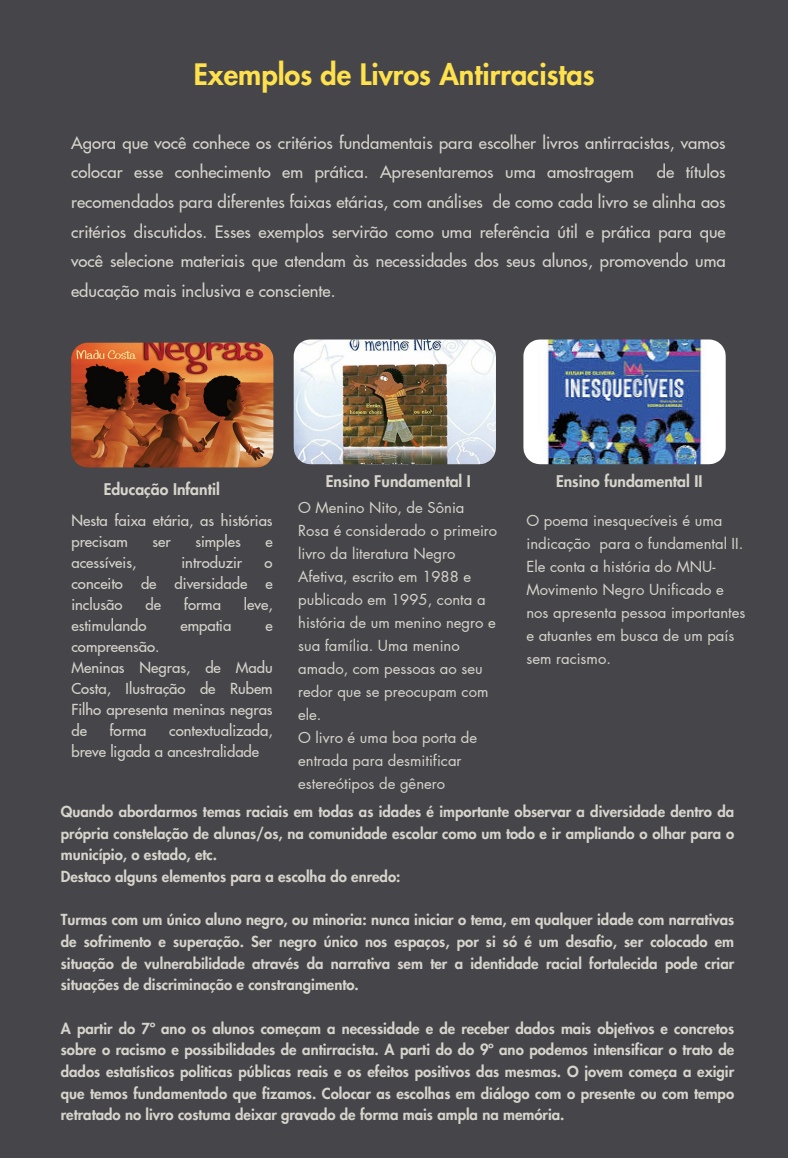
<style>
.page{position:relative;width:788px;height:1158px;background:#46464a}
.page>*{position:absolute;margin:0;border:0;box-sizing:border-box;transform-origin:0 0}
.t1{font:800 28.88px "Futura LT Pro";color:#ffe14d}
.t2{font:500 16.62px/29.6px "Futura LT Pro";color:#d7d4cc}
.t3{font:800 15.75px "Futura LT Pro";color:#d7d4cc}
.t4{font:800 14.88px/21.7px "Futura LT Pro";color:#d7d4cc;text-align:justify}
.t5{font:14.88px/22.9px "Futura LT Pro";color:#d7d4cc}
.t6{font:500 14.88px/21px "Futura LT Pro";color:#d7d4cc}
</style>
<div class="page">
<img style="left:71px;top:343px;width:202px;height:124px">
<img style="left:294px;top:339px;width:202px;height:125px">
<img style="left:523px;top:339px;width:202px;height:125px">
<p class="t1" style="left:194px;top:61px;width:402px">Exemplos de Livros Antirracistas</p>
<p class="t2" style="left:71px;top:129px;width:656px">Agora que você conhece os critérios fundamentais para escolher livros antirracistas, vamos colocar esse conhecimento em prática. Apresentaremos uma amostragem</p>
<p class="t2" style="left:71px;top:158px;width:656px;text-align:justify;text-indent:585px">de títulos recomendados para diferentes faixas etárias, com análises de como cada livro se alinha aos critérios discutidos. Esses exemplos servirão como uma referência útil e prática para que você selecione materiais que atendam às necessidades dos seus alunos, promovendo uma educação mais inclusiva e consciente.</p>
<p class="t3" style="left:104px;top:482px;width:117px">Educação Infantil</p>
<h2 class="t6" style="left:71px;top:510px;width:203px">Nesta faixa etária, as histórias precisam</h2>
<h2 class="t6" style="left:152px;top:531px;width:20px">ser</h2>
<h2 class="t6" style="left:195px;top:531px;width:47px">simples</h2>
<h2 class="t6" style="left:265px;top:531px;width:9px">e</h2>
<h2 class="t6" style="left:71px;top:552px;width:66px">acessíveis,</h2>
<h2 class="t6" style="left:181px;top:552px;width:62px">introduzir</h2>
<h2 class="t6" style="left:71px;top:552px;width:203px;text-align:justify;text-indent:193px">o conceito de diversidade e inclusão</h2>
<h2 class="t6" style="left:145px;top:594px;width:17px">de</h2>
<h2 class="t6" style="left:184px;top:594px;width:39px">forma</h2>
<h2 class="t6" style="left:244px;top:594px;width:30px">leve,</h2>
<h2 class="t6" style="left:71px;top:615px;width:76px">estimulando</h2>
<h2 class="t6" style="left:180px;top:615px;width:52px">empatia</h2>
<h2 class="t6" style="left:265px;top:615px;width:9px">e</h2>
<h2 class="t6" style="left:71px;top:636px;width:203px">compreensão.<br>Meninas Negras, de Madu<br>Costa, Ilustração de Rubem<br>Filho apresenta meninas negras de</h2>
<h2 class="t6" style="left:109px;top:720px;width:39px">forma</h2>
<h2 class="t6" style="left:71px;top:720px;width:203px;text-indent:98px">contextualizada, breve ligada a ancestralidade</h2>
<h2 class="t3" style="left:326px;top:474px;width:146px">Ensino Fundamental I</h2>
<p class="t3" style="left:556px;top:474px;width:148px">Ensino fundamental II</p>
<h3 class="t5" style="left:298px;top:497px;width:201px">O Menino Nito, de Sônia<br>Rosa é considerado o primeiro livro da literatura Negro<br>Afetiva, escrito em 1988 e publicado em 1995, conta a história de um menino negro e sua família. Uma menino amado, com pessoas ao seu redor que se preocupam com ele.</h3>
<h2 class="t5" style="left:298px;top:727px;width:180px">O livro é uma boa porta de entrada para desmitificar estereótipos de gênero</h2>
<p class="t5" style="left:526px;top:510px;width:220px">O poema inesquecíveis é uma indicação para o fundamental II.<br>Ele conta a história do MNU-<br>Movimento Negro Unificado e nos apresenta pessoa importantes e atuantes em busca de um país sem racismo.</p>
<h3 class="t4" style="left:61px;top:801px;width:674px;text-align:left">Quando abordarmos temas raciais em todas as idades é importante observar a diversidade dentro da própria constelação de alunas/os, na comunidade escolar como um todo e ir ampliando o olhar para o município, o estado, etc.<br>Destaco alguns elementos para a escolha do enredo:</h3>
<h3 class="t4" style="left:61px;top:909px;width:674px">Turmas com um único aluno negro, ou minoria: nunca iniciar o tema, em qualquer idade com narrativas de sofrimento e superação. Ser negro único nos espaços, por si só é um desafio, ser colocado em situação de vulnerabilidade através da narrativa sem ter a identidade racial fortalecida pode criar situações de discriminação e constrangimento.</h3>
<h3 class="t4" style="left:61px;top:1018px;width:674px">A partir do 7º ano os alunos começam a necessidade e de receber dados mais objetivos e concretos sobre o racismo e possibilidades de antirracista. A parti do do 9º ano podemos intensificar o trato de dados estatísticos politicas públicas reais e os efeitos positivos das mesmas. O jovem começa a exigir que temos fundamentado que fizamos. Colocar as escolhas em diálogo com o presente ou com tempo retratado no livro costuma deixar gravado de forma mais ampla na memória.</h3>
</div>
